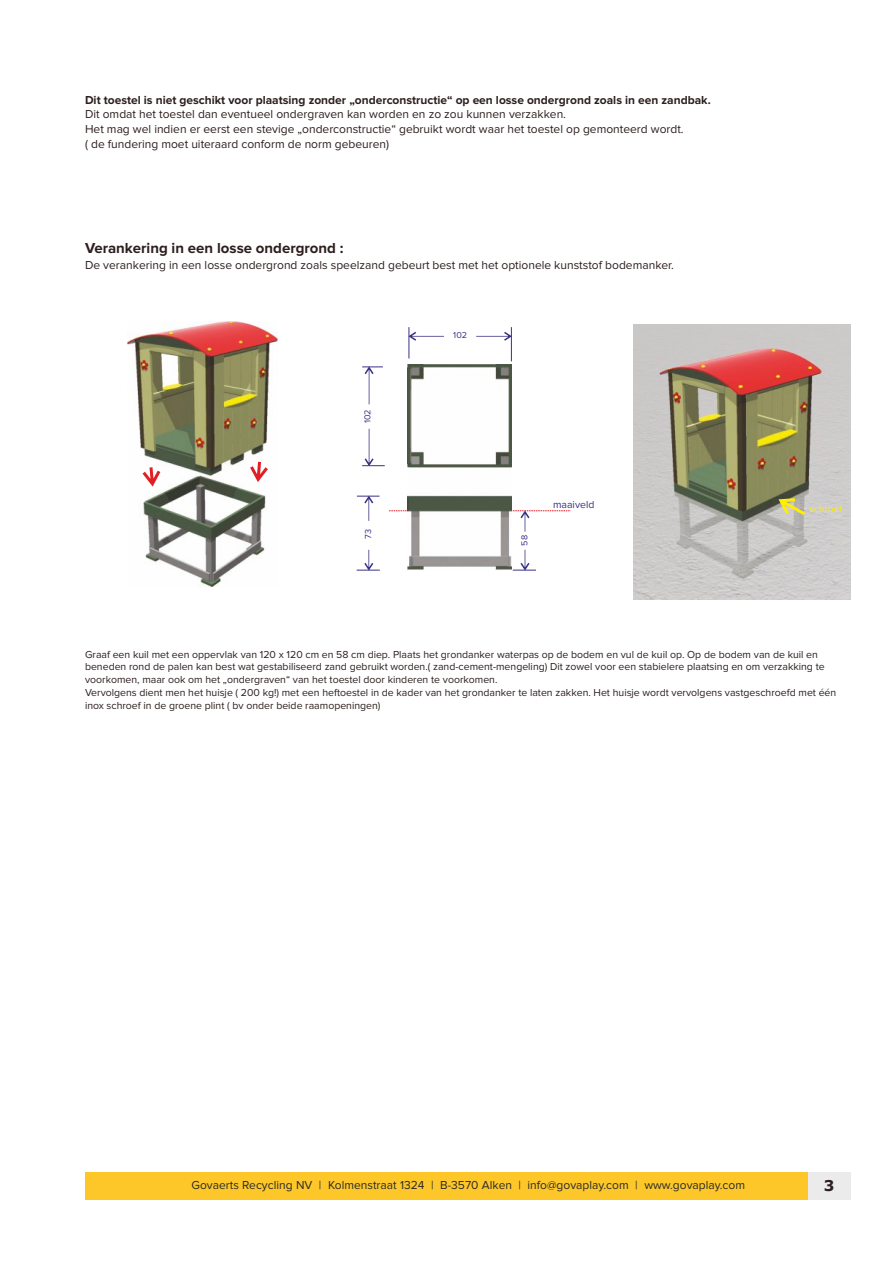
<style>
.page{position:relative;width:893px;height:1263px;background:#fff}
.page>*{position:absolute;margin:0;border:0;box-sizing:border-box;transform-origin:0 0}
.t1{font:700 15px "Proxima Nova";color:#2d1e1e}
.t2{font:700 15px "Verdana";color:#2d1e1e}
.t3{font:12px/14.5px "Proxima Nova";color:#2d1e1e}
.t4{font:700 12px "Proxima Nova";color:#2d1e1e}
.t5{font:12px "Proxima Nova";color:#292929}
.t6{font:10.5px/12.8px "Proxima Nova";color:#2d1e1e}
.t7{font:10.5px "Proxima Nova";color:#393285}
.t8{font:9px "Proxima Nova";color:#393285}
.t9{font:9px "Verdana";color:#fe0}
</style>
<div class="page">
<img style="left:407px;top:365px;width:104px;height:205px">
<img style="left:633px;top:325px;width:217px;height:274px">
<img style="left:128px;top:322px;width:149px;height:264px">
<svg style="left:362px;top:429px;width:23px;height:37px"></svg>
<svg style="left:362px;top:366px;width:21px;height:38px"></svg>
<svg style="left:357px;top:550px;width:23px;height:21px"></svg>
<hr style="left:409px;top:327px;width:1px;height:31px;background:#393285">
<hr style="left:511px;top:327px;width:1px;height:34px;background:#393285">
<svg style="left:408px;top:332px;width:36px;height:9px"></svg>
<svg style="left:476px;top:332px;width:36px;height:9px"></svg>
<svg style="left:357px;top:496px;width:22px;height:25px"></svg>
<svg style="left:389px;top:510px;width:182px;height:22px"></svg>
<svg style="left:513px;top:550px;width:23px;height:21px"></svg>
<svg style="left:143px;top:467px;width:17px;height:19px"></svg>
<svg style="left:250px;top:462px;width:18px;height:20px"></svg>
<svg style="left:778px;top:498px;width:27px;height:17px"></svg>
<div style="left:85px;top:1172px;width:765px;height:27px;background:#fdc72a"></div>
<div style="left:808px;top:1172px;width:42px;height:27px;background:#ebebeb"></div>
<p class="t4" style="left:85px;top:94px;width:627px">Dit toestel is niet geschikt voor plaatsing zonder „onderconstructie“ op een losse ondergrond zoals in een zandbak.</p>
<p class="t3" style="left:85px;top:108px;width:600px">Dit omdat het toestel dan eventueel ondergraven kan worden en zo zou kunnen verzakken.<br>Het mag wel indien er eerst een stevige „onderconstructie“ gebruikt wordt waar het toestel op gemonteerd wordt. ( de fundering moet uiteraard conform de norm gebeuren)</p>
<h1 class="t1" style="left:85px;top:241px;width:260px">Verankering in een losse ondergrond :</h1>
<p class="t3" style="left:85px;top:258px;width:590px">De verankering in een losse ondergrond zoals speelzand gebeurt best met het optionele kunststof bodemanker.</p>
<p class="t8" style="left:363px;top:423px;width:15px;rotate:-90deg">102</p>
<p class="t8" style="left:364px;top:539px;width:11px;rotate:-90deg">73</p>
<p class="t8" style="left:453px;top:331px;width:15px">102</p>
<p class="t8" style="left:520px;top:545px;width:12px;rotate:-90deg">58</p>
<p class="t7" style="left:553px;top:500px;width:43px">maaiveld</p>
<p class="t9" style="left:809px;top:505px;width:34px">schroef</p>
<p class="t6" style="left:85px;top:648px;width:753px">Graaf een kuil met een oppervlak van 120 x 120 cm en 58 cm diep. Plaats het grondanker waterpas op de bodem en vul de kuil op. Op de bodem van de kuil en beneden rond de palen kan best wat gestabiliseerd zand gebruikt worden.( zand-cement-mengeling) Dit zowel voor een stabielere plaatsing en om verzakking te voorkomen, maar ook om het „ondergraven“ van het toestel door kinderen te voorkomen.<br>Vervolgens dient men het huisje ( 200 kg!) met een heftoestel in de kader van het grondanker te laten zakken. Het huisje wordt vervolgens vastgeschroefd met één inox schroef in de groene plint ( bv onder beide raamopeningen)</p>
<p class="t5" style="left:191px;top:1180px;width:555px">Govaerts Recycling NV | Kolmenstraat 1324 | B-3570 Alken | info@govaplay.com | www.govaplay.com</p>
<h1 class="t2" style="left:824px;top:1179px;width:12px">3</h1>
</div>
